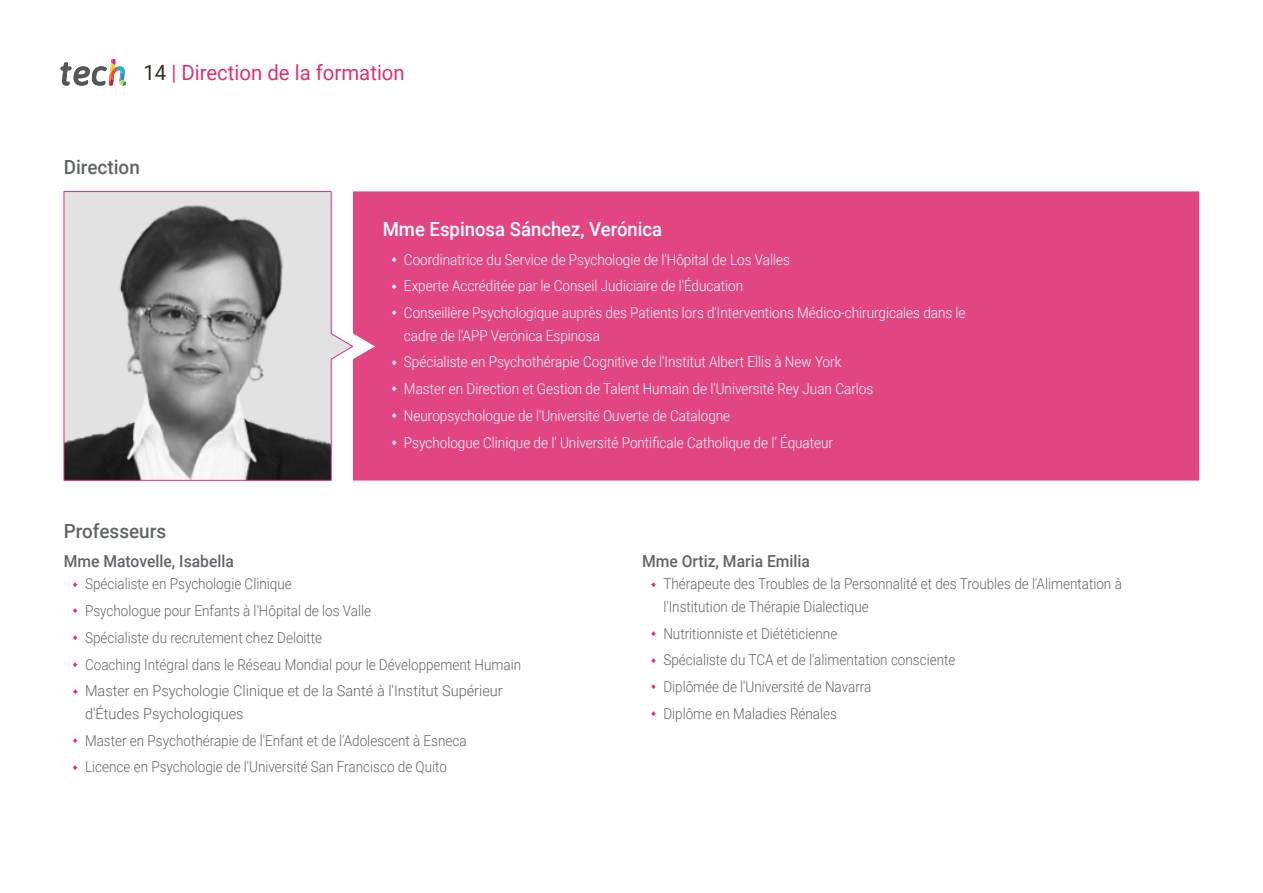
<style>
.page{position:relative;width:1263px;height:893px;background:#fff}
.page>*{position:absolute;margin:0;border:0;box-sizing:border-box;transform-origin:0 0}
.t1{font:21px "Roboto";color:#df3174}
.t2{font:500 19.5px "Roboto";color:#fff;scale:.95 1}
.t3{font:500 19.5px "Roboto";color:#61646a}
.t4{font:500 16.5px "Roboto";color:#61646a;scale:.95 1}
.t5{font:300 15px/26.7px "Roboto";color:#fff;scale:.9 1}
.t6{font:300 15px/26.7px "Roboto";color:#61646a;scale:.9 1}
.t7{font:300 15px/26.7px "Roboto";color:#61646a}
.s1{color:#312e20}
</style>
<div class="page">
<hr style="left:1262px;top:0;width:1px;height:893px;background:#d6d7d6">
<div style="left:353px;top:191px;width:846px;height:290px;background:#e24682"></div>
<svg style="left:64px;top:191px;width:289px;height:290px;background:#afadae"></svg>
<svg style="left:61px;top:59px;width:65px;height:27px"></svg>
<svg style="left:392px;top:257px;width:5px;height:5px"></svg>
<svg style="left:392px;top:284px;width:5px;height:5px"></svg>
<svg style="left:392px;top:310px;width:5px;height:5px"></svg>
<svg style="left:392px;top:360px;width:5px;height:5px"></svg>
<svg style="left:392px;top:386px;width:5px;height:5px"></svg>
<svg style="left:392px;top:413px;width:5px;height:5px"></svg>
<svg style="left:392px;top:440px;width:5px;height:5px"></svg>
<h1 class="t1" style="left:144px;top:57px;width:263px"><span class="s1">14</span> | Direction de la formation</h1>
<h2 class="t3" style="left:64px;top:154px;width:78px">Direction</h2>
<h2 class="t2" style="left:383px;top:215px;width:296px">Mme Espinosa Sánchez, Verónica</h2>
<p class="t5" style="left:404px;top:245px;width:625px">Coordinatrice du Service de Psychologie de l'Hôpital de Los Valles<br>Experte Accréditée par le Conseil Judiciaire de l'Éducation<br>Conseillère Psychologique auprès des Patients lors d'Interventions Médico-chirurgicales dans le</p>
<p class="t5" style="left:404px;top:321px;width:523px">cadre de l'APP Verónica Espinosa<br>Spécialiste en Psychothérapie Cognitive de l'Institut Albert Ellis à New York Master en Direction et Gestion de Talent Humain de l'Université Rey Juan Carlos Neuropsychologue de l'Université Ouverte de Catalogne<br>Psychologue Clinique de l’ Université Pontificale Catholique de l’ Équateur</p>
<h2 class="t3" style="left:64px;top:517px;width:104px">Professeurs</h2>
<p class="t4" style="left:64px;top:550px;width:181px">Mme Matovelle, Isabella</p>
<p class="t6" style="left:85px;top:570px;width:486px">Spécialiste en Psychologie Clinique<br>Psychologue pour Enfants à l'Hôpital de los Valle<br>Spécialiste du recrutement chez Deloitte<br>Coaching Intégral dans le Réseau Mondial pour le Développement Humain Master en Psychologie Clinique et de la Santé à l'Institut Supérieur</p>
<p class="t7" style="left:85px;top:700px;width:383px">d'Études Psychologiques<br>Master en Psychothérapie de l'Enfant et de l'Adolescent à Esneca<br>Licence en Psychologie de l'Université San Francisco de Quito</p>
<p class="t4" style="left:642px;top:550px;width:178px">Mme Ortiz, Maria Emilia</p>
<p class="t6" style="left:663px;top:572px;width:511px;line-height:22.5px">Thérapeute des Troubles de la Personnalité et des Troubles de l'Alimentation à l'Institution de Thérapie Dialectique</p>
<p class="t6" style="left:663px;top:619px;width:326px">Nutritionniste et Diététicienne<br>Spécialiste du TCA et de l'alimentation consciente Diplômée de l'Université de Navarra<br>Diplôme en Maladies Rénales</p>
</div>
